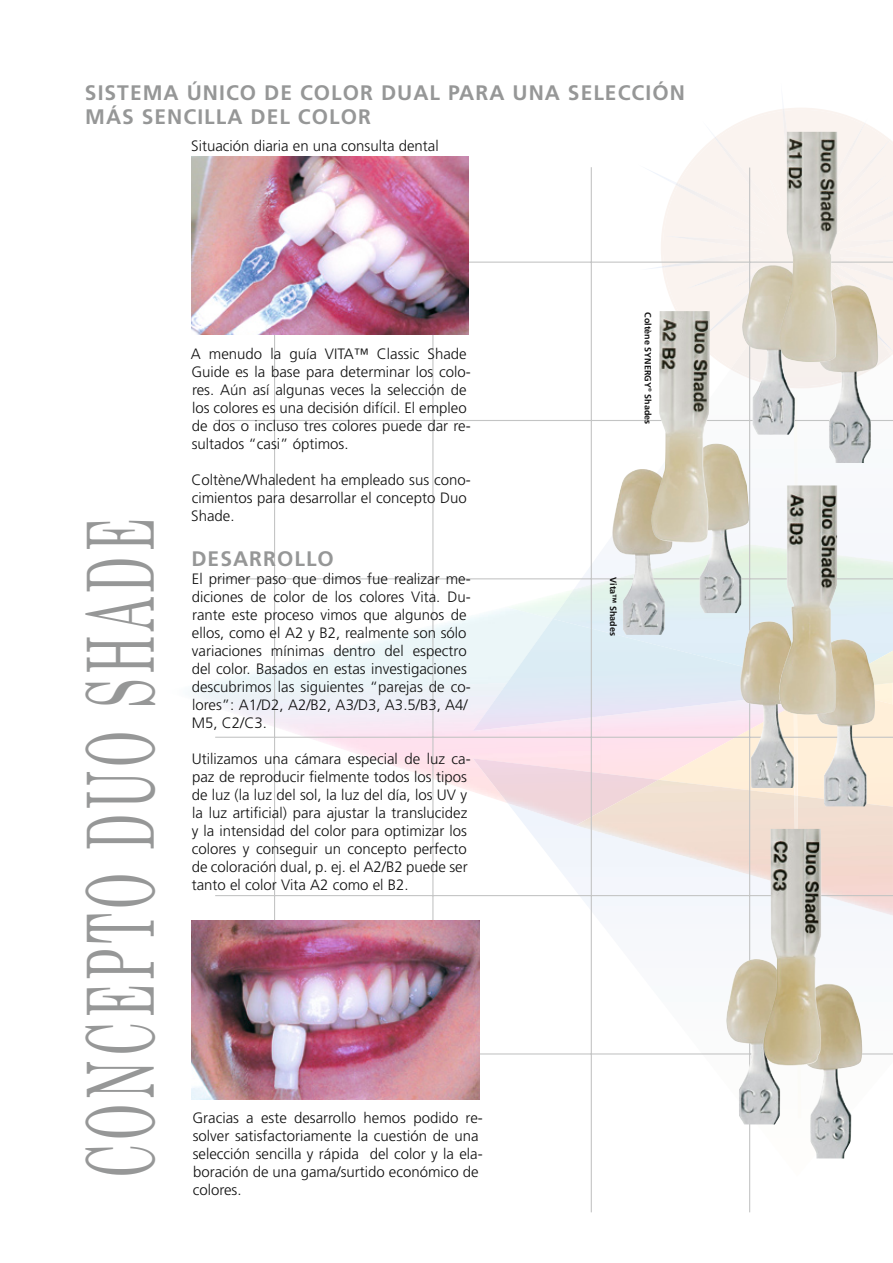
<style>
.page{position:relative;width:893px;height:1263px;background:#fff}
.page>*{position:absolute;margin:0;border:0;box-sizing:border-box;transform-origin:0 0}
.t1{font:93px "Century Schoolbook";letter-spacing:.1em;color:#969797;scale:.5 1}
.t2{font:700 21px "Frutiger";letter-spacing:.05em;color:#969797}
.t3{font:300 15px/18px "Frutiger";color:#111}
.t4{font:700 9px "Frutiger";color:#111}
</style>
<div class="page">
<svg style="left:508px;top:825px;width:384px;height:351px"></svg>
<img style="left:876px;top:689px;width:16px;height:1px">
<img style="left:238px;top:607px;width:363px;height:196px">
<img style="left:473px;top:758px;width:186px;height:67px">
<img style="left:659px;top:690px;width:233px;height:90px">
<img style="left:576px;top:780px;width:316px;height:136px">
<svg style="left:590px;top:356px;width:248px;height:188px"></svg>
<img style="left:876px;top:651px;width:16px;height:38px">
<img style="left:473px;top:619px;width:340px;height:112px">
<svg style="left:662px;top:109px;width:230px;height:279px"></svg>
<div style="left:769px;top:245px;width:112px;height:95px;background:#f9f3ef"></div>
<svg style="left:794px;top:435px;width:4px;height:50px"></svg>
<img style="left:794px;top:788px;width:4px;height:41px">
<svg style="left:796px;top:1066px;width:4px;height:52px"></svg>
<hr style="left:274px;top:233px;width:1px;height:865px;background:#c3c4c4">
<hr style="left:432px;top:233px;width:1px;height:865px;background:#c3c4c4">
<hr style="left:591px;top:167px;width:1px;height:1045px;background:#c3c4c4">
<hr style="left:749px;top:168px;width:1px;height:1044px;background:#c3c4c4">
<hr style="left:892px;top:104px;width:1px;height:1108px;background:#c3c4c4">
<hr style="left:215px;top:262px;width:678px;height:1px;background:#c3c4c4">
<hr style="left:215px;top:420px;width:678px;height:1px;background:#c3c4c4">
<hr style="left:215px;top:578px;width:678px;height:1px;background:#c3c4c4">
<hr style="left:215px;top:737px;width:678px;height:1px;background:#c3c4c4">
<hr style="left:215px;top:895px;width:678px;height:1px;background:#c3c4c4">
<hr style="left:215px;top:1053px;width:678px;height:1px;background:#c3c4c4">
<img style="left:192px;top:156px;width:276px;height:179px">
<img style="left:191px;top:921px;width:288px;height:178px">
<img style="left:813px;top:639px;width:63px;height:167px">
<img style="left:740px;top:621px;width:59px;height:167px">
<img style="left:778px;top:485px;width:59px;height:230px">
<img style="left:800px;top:984px;width:63px;height:174px">
<img style="left:726px;top:959px;width:60px;height:165px">
<img style="left:762px;top:829px;width:59px;height:237px">
<img style="left:687px;top:444px;width:63px;height:169px">
<img style="left:611px;top:469px;width:62px;height:166px">
<img style="left:651px;top:311px;width:59px;height:233px">
<img style="left:816px;top:285px;width:62px;height:178px">
<img style="left:741px;top:265px;width:62px;height:170px">
<img style="left:778px;top:132px;width:60px;height:230px">
<h2 class="t2" style="left:85px;top:80px;width:62px">SISTEMA</h2>
<h2 class="t2" style="left:187px;top:80px;width:143px">ÚNICO DE COLOR</h2>
<h2 class="t2" style="left:381px;top:80px;width:31px">DUAL</h2>
<h2 class="t2" style="left:448px;top:80px;width:28px">PARA</h2>
<h2 class="t2" style="left:512px;top:80px;width:17px">UNA</h2>
<h2 class="t2" style="left:568px;top:80px;width:115px">SELECCIÓN</h2>
<h2 class="t2" style="left:85px;top:104px;width:133px">MÁS SENCILLA</h2>
<h2 class="t2" style="left:250px;top:104px;width:77px">DEL COLOR</h2>
<p class="t3" style="left:191px;top:137px;width:249px">Situación diaria en una consulta dental</p>
<h1 class="t1" style="left:62px;top:1178px;width:1321px;rotate:-90deg">CONCEPTO DUO SHADE</h1>
<p class="t3" style="left:191px;top:345px;width:281px">A menudo la guía VITA™ Classic Shade Guide es la base para determinar los colo&shy;res. Aún así algunas veces la selección de los colores es una decisión difícil. El empleo de dos o incluso tres colores puede dar re&shy;sultados “casi” óptimos.</p>
<p class="t3" style="left:191px;top:471px;width:281px">Coltène/Whaledent ha empleado sus cono&shy;cimientos para desarrollar el concepto Duo<br>Shade.</p>
<h2 class="t2" style="left:191px;top:546px;width:57px">DESARROLLO</h2>
<p class="t3" style="left:192px;top:570px;width:280px">El primer paso que dimos fue realizar me&shy;diciones de color de los colores Vita. Du&shy;rante este proceso vimos que algunos de ellos, como el A2 y B2, realmente son sólo variaciones mínimas dentro del espectro del color. Basados en estas investigaciones descubrimos las siguientes “parejas de co&shy;lores”: A1/D2, A2/B2, A3/D3, A3.5/B3, A4/ M5, C2/C3.</p>
<p class="t3" style="left:192px;top:750px;width:281px">Utilizamos una cámara especial de luz ca&shy;paz de reproducir fielmente todos los tipos de luz (la luz del sol, la luz del día, los UV y la luz artificial) para ajustar la translucidez y la intensidad del color para optimizar los colores y conseguir un concepto perfecto de coloración dual, p. ej. el A2/B2 puede ser tanto el color Vita A2 como el B2.</p>
<p class="t3" style="left:192px;top:1109px;width:292px">Gracias a este desarrollo hemos podido re&shy;solver satisfactoriamente la cuestión de una selección sencilla y rápida del color y la ela&shy;boración de una gama/surtido económico de colores.</p>
<p class="t4" style="left:653px;top:312px;width:113px;rotate:90deg">Coltène SYNERGY<sup>®</sup> Shades</p>
<p class="t4" style="left:619px;top:577px;width:60px;rotate:90deg">Vita™ Shades</p>
</div>
